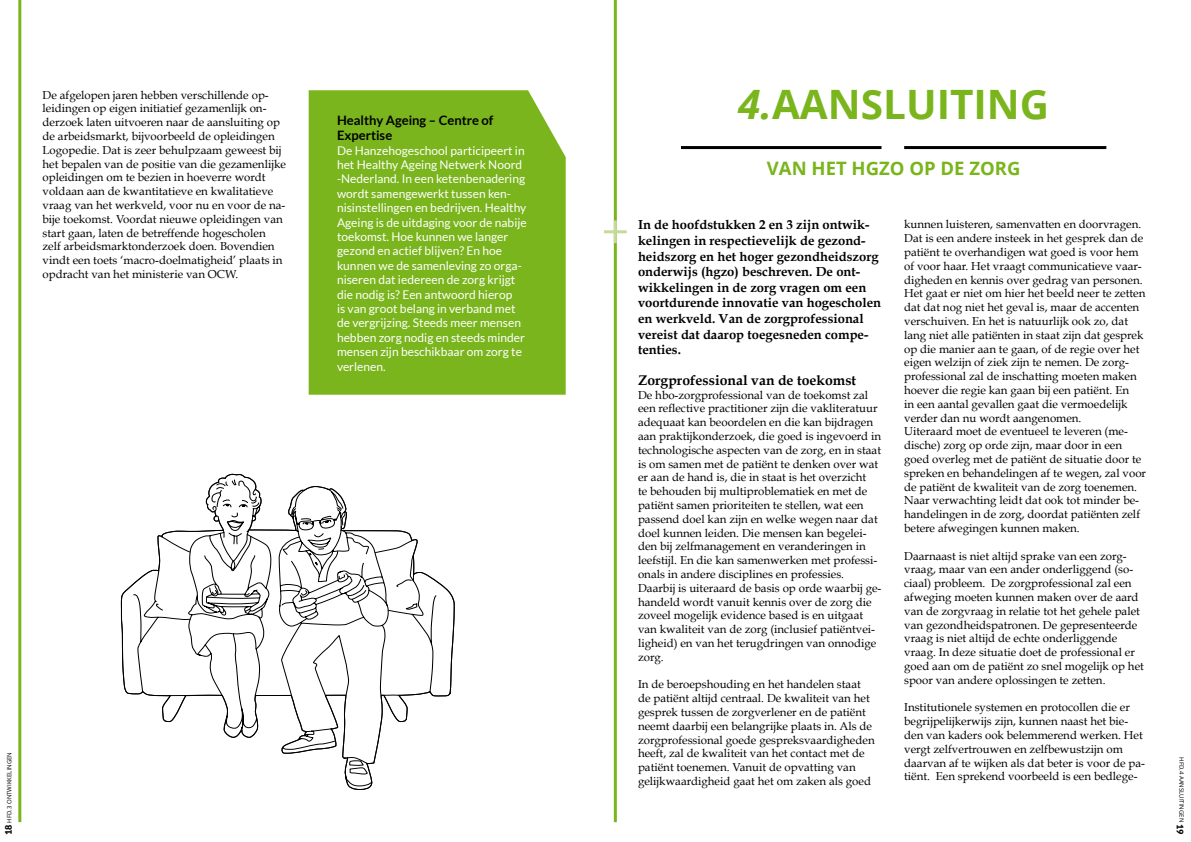
<style>
.page{position:relative;width:1191px;height:842px;background:#fff}
.page>*{position:absolute;margin:0;border:0;box-sizing:border-box;transform-origin:0 0}
.t1{font:700 40.5px "Open Sans";color:#7ab51d}
.t2{font:700 18.5px "Open Sans";color:#7ab51d}
.t3{font:700 14px "Book Antiqua";color:#000}
.t4{font:700 13px/15.6px "Book Antiqua";color:#000}
.t5{font:700 13px/15.6px "Lato";color:#000}
.t6{font:12px/14.4px "Lato";color:#fff}
.t7{font:11.5px/13.8px "Book Antiqua";color:#000}
.t8{font:900 9px "Lato";color:#000}
.t9{font:6px "Open Sans";color:#000}
.s1{font-family:"Lato";font-weight:900;font-size:9px}
.s2{font-style:italic}
</style>
<div class="page">
<hr style="left:18px;top:0;width:3px;height:822px;background:#7ab51d">
<svg style="left:121px;top:474px;width:333px;height:316px"></svg>
<hr style="left:681px;top:146px;width:200px;height:3px;background:#000">
<hr style="left:614px;top:0;width:3px;height:822px;background:#7ab51d">
<hr style="left:614px;top:220px;width:3px;height:23px;background:#c4db99">
<hr style="left:604px;top:230px;width:22px;height:3px;background:#c4db99">
<hr style="left:904px;top:146px;width:202px;height:3px;background:#000">
<div style="left:309px;top:90px;width:257px;height:305px;background:#7ab51d"></div>
<p class="t9" style="left:5px;top:835px;width:84px;rotate:-90deg"><span class="s1">18</span> HFD.3 ONTWIKKELINGEN</p>
<p class="t7" style="left:43px;top:88px;width:245px">De afgelopen jaren hebben verschillende op&shy;leidingen op eigen initiatief gezamenlijk on&shy;derzoek laten uitvoeren naar de aansluiting op de arbeidsmarkt, bijvoorbeeld de opleidingen Logopedie. Dat is zeer behulpzaam geweest bij het bepalen van de positie van die gezamenlijke opleidingen om te bezien in hoeverre wordt voldaan aan de kwantitatieve en kwalitatieve vraag van het werkveld, voor nu en voor de na&shy;bije toekomst. Voordat nieuwe opleidingen van start gaan, laten de betreffende hogescholen zelf arbeidsmarktonderzoek doen. Bovendien vindt een toets ‘macro-doelmatigheid’ plaats in opdracht van het ministerie van OCW.</p>
<h1 class="t1" style="left:738px;top:76px;width:312px"><span class="s2">4.</span>AANSLUITING</h1>
<p class="t5" style="left:337px;top:112px;width:158px">Healthy Ageing – Centre of<br>Expertise</p>
<p class="t6" style="left:337px;top:143px;width:191px">De Hanzehogeschool participeert in het Healthy Ageing Netwerk Noord -Nederland. In een ketenbenadering wordt samengewerkt tussen ken&shy;nisinstellingen en bedrijven. Healthy<br>Ageing is de uitdaging voor de nabije toekomst. Hoe kunnen we langer gezond en actief blijven? En hoe kunnen we de samenleving zo orga&shy;niseren dat iedereen de zorg krijgt die nodig is? Een antwoord hierop<br>is van groot belang in verband met de vergrijzing. Steeds meer mensen hebben zorg nodig en steeds minder mensen zijn beschikbaar om zorg te verlenen.</p>
<h2 class="t2" style="left:767px;top:155px;width:255px">VAN HET HGZO OP DE ZORG</h2>
<p class="t7" style="left:904px;top:217px;width:243px">kunnen luisteren, samenvatten en doorvragen.<br>Dat is een andere insteek in het gesprek dan de patiënt te overhandigen wat goed is voor hem of voor haar. Het vraagt communicatieve vaar&shy;digheden en kennis over gedrag van personen.<br>Het gaat er niet om hier het beeld neer te zetten dat dat nog niet het geval is, maar de accenten verschuiven. En het is natuurlijk ook zo, dat lang niet alle patiënten in staat zijn dat gesprek op die manier aan te gaan, of de regie over het eigen welzijn of ziek zijn te nemen. De zorg&shy;professional zal de inschatting moeten maken hoever die regie kan gaan bij een patiënt. En<br>in een aantal gevallen gaat die vermoedelijk verder dan nu wordt aangenomen.<br>Uiteraard moet de eventueel te leveren (me&shy;dische) zorg op orde zijn, maar door in een goed overleg met de patiënt de situatie door te spreken en behandelingen af te wegen, zal voor de patiënt de kwaliteit van de zorg toenemen.<br>Naar verwachting leidt dat ook tot minder be&shy;handelingen in de zorg, doordat patiënten zelf betere afwegingen kunnen maken.</p>
<p class="t7" style="left:904px;top:549px;width:241px">Daarnaast is niet altijd sprake van een zorg&shy;vraag, maar van een ander onderliggend (so&shy;ciaal) probleem. De zorgprofessional zal een afweging moeten kunnen maken over de aard van de zorgvraag in relatie tot het gehele palet van gezondheidspatronen. De gepresenteerde vraag is niet altijd de echte onderliggende vraag. In deze situatie doet de professional er goed aan om de patiënt zo snel mogelijk op het spoor van andere oplossingen te zetten.</p>
<p class="t7" style="left:904px;top:700px;width:242px">Institutionele systemen en protocollen die er begrijpelijkerwijs zijn, kunnen naast het bie&shy;den van kaders ook belemmerend werken. Het vergt zelfvertrouwen en zelfbewustzijn om daarvan af te wijken als dat beter is voor de pa&shy;tiënt. Een sprekend voorbeeld is een bedlege-</p>
<p class="t4" style="left:638px;top:217px;width:245px">In de hoofdstukken 2 en 3 zijn ontwik&shy;kelingen in respectievelijk de gezond&shy;heidszorg en het hoger gezondheidszorg onderwijs (hgzo) beschreven. De ont&shy;wikkelingen in de zorg vragen om een voortdurende innovatie van hogescholen en werkveld. Van de zorgprofessional vereist dat daarop toegesneden compe&shy;tenties.</p>
<p class="t3" style="left:638px;top:372px;width:220px">Zorgprofessional van de toekomst</p>
<p class="t7" style="left:638px;top:388px;width:245px">De hbo-zorgprofessional van de toekomst zal een reflective practitioner zijn die vakliteratuur adequaat kan beoordelen en die kan bijdragen aan praktijkonderzoek, die goed is ingevoerd in technologische aspecten van de zorg, en in staat is om samen met de patiënt te denken over wat er aan de hand is, die in staat is het overzicht<br>te behouden bij multiproblematiek en met de patiënt samen prioriteiten te stellen, wat een passend doel kan zijn en welke wegen naar dat doel kunnen leiden. Die mensen kan begelei&shy;den bij zelfmanagement en veranderingen in leefstijl. En die kan samenwerken met professi&shy;onals in andere disciplines en professies.<br>Daarbij is uiteraard de basis op orde waarbij ge&shy;handeld wordt vanuit kennis over de zorg die zoveel mogelijk evidence based is en uitgaat van kwaliteit van de zorg (inclusief patiëntvei&shy;ligheid) en van het terugdringen van onnodige zorg.</p>
<p class="t7" style="left:638px;top:678px;width:238px">In de beroepshouding en het handelen staat de patiënt altijd centraal. De kwaliteit van het gesprek tussen de zorgverlener en de patiënt neemt daarbij een belangrijke plaats in. Als de zorgprofessional goede gespreksvaardigheden heeft, zal de kwaliteit van het contact met de patiënt toenemen. Vanuit de opvatting van gelijkwaardigheid gaat het om zaken als goed</p>
<p class="t9" style="left:1185px;top:757px;width:66px;rotate:90deg">HFD.4 AANSLUITINGEN</p>
<p class="t8" style="left:1185px;top:824px;width:12px;rotate:90deg">19</p>
</div>
